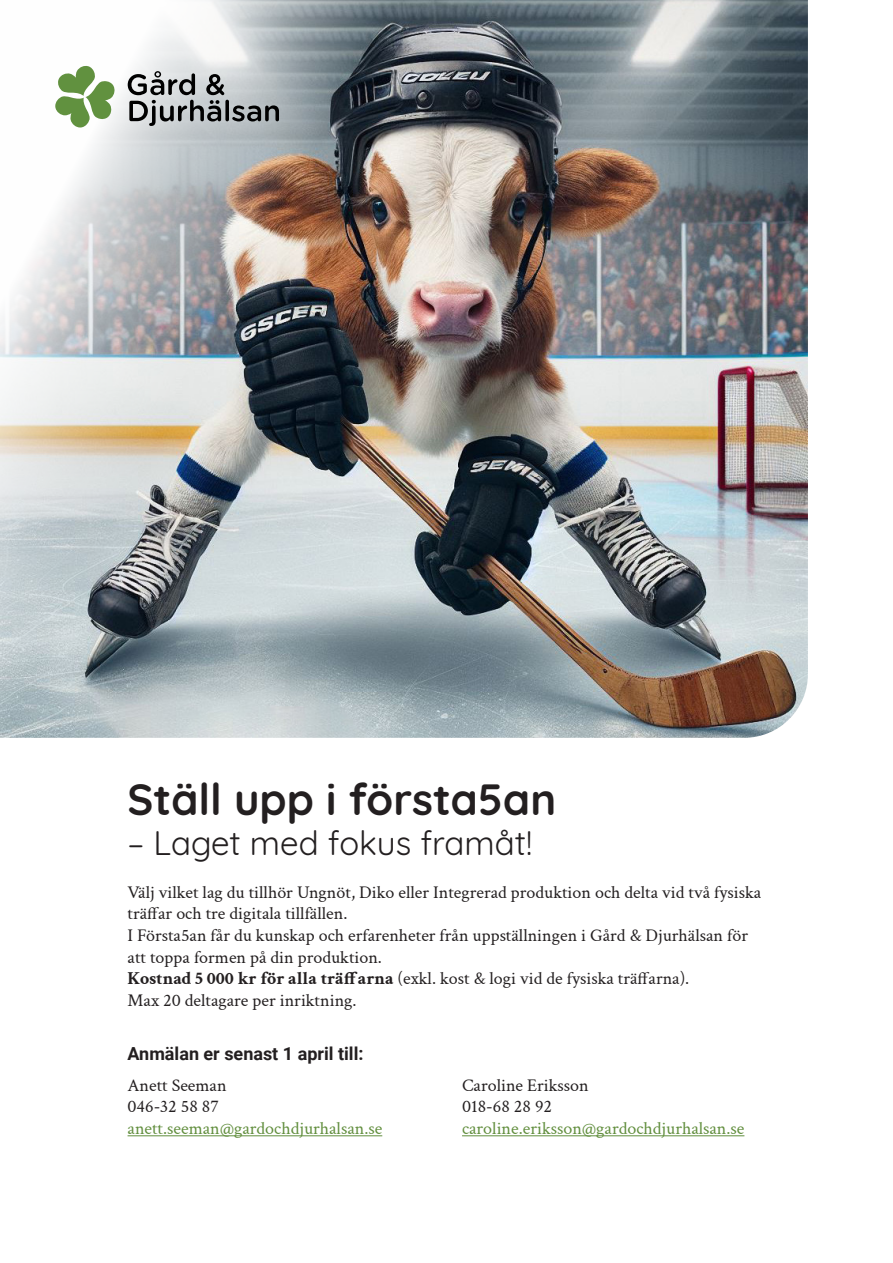
<style>
.page{position:relative;width:893px;height:1263px;background:#fff}
.page>*{position:absolute;margin:0;border:0;box-sizing:border-box;transform-origin:0 0}
.t1{font:700 43.5px "Quicksand";color:#231f20}
.t2{font:33.15px "Quicksand";color:#231f20}
.t3{font:18px/21.6px "Crimson Text";color:#231f20}
.t4{font:18px "Crimson Text";color:#618e3d}
.t5{font:700 18px "Roboto";color:#231f20}
.s1{font-weight:700}
</style>
<div class="page">
<img style="left:0;top:0;width:808px;height:738px">
<hr style="left:462px;top:1135px;width:282px;height:1px;background:#618e3d">
<hr style="left:128px;top:1135px;width:254px;height:1px;background:#618e3d">
<svg style="left:55px;top:66px;width:60px;height:61px"></svg>
<svg style="left:128px;top:71px;width:151px;height:55px;background:#9b9fa1"></svg>
<p class="t1" style="left:128px;top:764px;width:430px">Ställ upp i första5an</p>
<p class="t2" style="left:128px;top:818px;width:406px">– Laget med fokus framåt!</p>
<p class="t3" style="left:128px;top:880px;width:635px">Välj vilket lag du tillhör Ungnöt, Diko eller Integrerad produktion och delta vid två fysiska träffar och tre digitala tillfällen.</p>
<p class="t3" style="left:128px;top:923px;width:622px">I Första5an får du kunskap och erfarenheter från uppställningen i Gård &amp; Djurhälsan för att toppa formen på din produktion.</p>
<p class="t3" style="left:128px;top:967px;width:563px"><span class="s1">Kostnad 5 000 kr för alla träffarna</span> (exkl. kost &amp; logi vid de fysiska träffarna).<br>Max 20 deltagare per inriktning.</p>
<p class="t5" style="left:128px;top:1041px;width:237px">Anmälan er senast 1 april till:</p>
<p class="t3" style="left:128px;top:1073px;width:100px">Anett Seeman</p>
<p class="t3" style="left:128px;top:1095px;width:93px">046-32 58 87</p>
<p class="t4" style="left:128px;top:1116px;width:256px">anett.seeman@gardochdjurhalsan.se</p>
<p class="t3" style="left:462px;top:1073px;width:128px">Caroline Eriksson</p>
<p class="t3" style="left:462px;top:1095px;width:91px">018-68 28 92</p>
<p class="t4" style="left:462px;top:1116px;width:284px">caroline.eriksson@gardochdjurhalsan.se</p>
</div>
